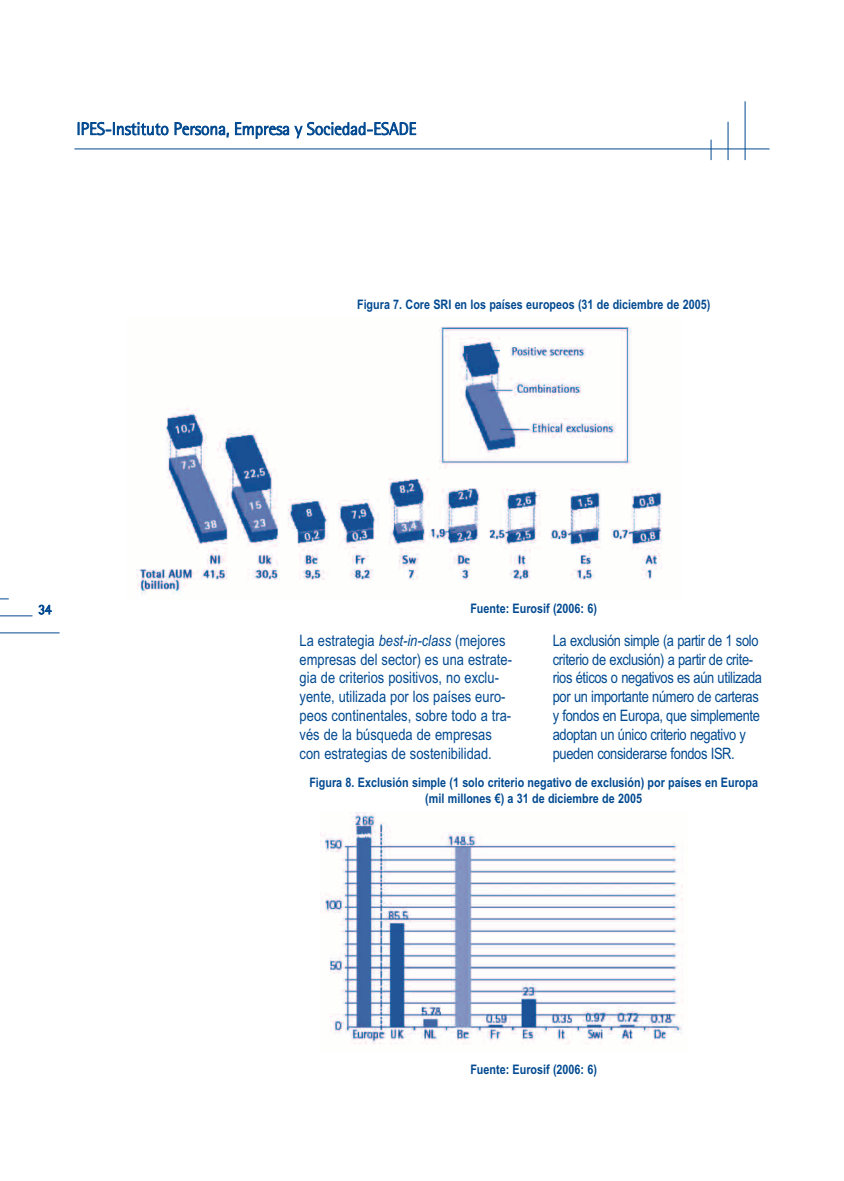
<style>
.page{position:relative;width:844px;height:1181px;background:#fff}
.page>*{position:absolute;margin:0;border:0;box-sizing:border-box;transform-origin:0 0}
.t1{font:300 17.5px "Rotis Semi Sans";color:#014990}
.t2{font:15.75px/18.9px "Arial Narrow";letter-spacing:-.025em;color:#014990}
.t3{font:15.75px/18.9px "Arial Narrow";color:#014990}
.t4{font:300 14px "Rotis Semi Sans";color:#014990}
.t5{font:700 13.12px/15.8px "Arial Narrow";color:#014990;text-align:center}
.s1{font-style:italic}
</style>
<div class="page">
<hr style="left:74px;top:148px;width:695px;height:1px;background:#014990">
<svg style="left:710px;top:140px;width:1px;height:20px"></svg>
<hr style="left:727px;top:122px;width:1px;height:38px;background:#014990">
<hr style="left:744px;top:101px;width:1px;height:59px;background:#014990">
<hr style="left:0;top:615px;width:32px;height:1px;background:#014990">
<hr style="left:0;top:632px;width:60px;height:1px;background:#014990">
<img style="left:136px;top:326px;width:526px;height:269px">
<img style="left:320px;top:813px;width:363px;height:231px">
<p class="t1" style="left:76px;top:123px;width:341px">IPES-Instituto Persona, Empresa y Sociedad-ESADE</p>
<p class="t5" style="left:357px;top:297px;width:354px">Figura 7. Core SRI en los países europeos (31 de diciembre de 2005)</p>
<p class="t4" style="left:38px;top:604px;width:15px">34</p>
<p class="t5" style="left:470px;top:600px;width:128px">Fuente: Eurosif (2006: 6)</p>
<p class="t3" style="left:299px;top:631px;width:214px">La estrategia <span class="s1">best-in-class</span> (mejores empresas del sector) es una estrate&shy;gia de criterios positivos, no exclu&shy;yente, utilizada por los países euro&shy;peos continentales, sobre todo a tra&shy;vés de la búsqueda de empresas con estrategias de sostenibilidad.</p>
<p class="t2" style="left:552px;top:631px;width:211px">La exclusión simple (a partir de 1 solo criterio de exclusión) a partir de crite&shy;rios éticos o negativos es aún utilizada por un importante número de carteras y fondos en Europa, que simplemente adoptan un único criterio negativo y pueden considerarse fondos ISR.</p>
<p class="t5" style="left:309px;top:774px;width:450px">Figura 8. Exclusión simple (1 solo criterio negativo de exclusión) por países en Europa (mil millones €) a 31 de diciembre de 2005</p>
<p class="t5" style="left:470px;top:1062px;width:128px">Fuente: Eurosif (2006: 6)</p>
</div>
